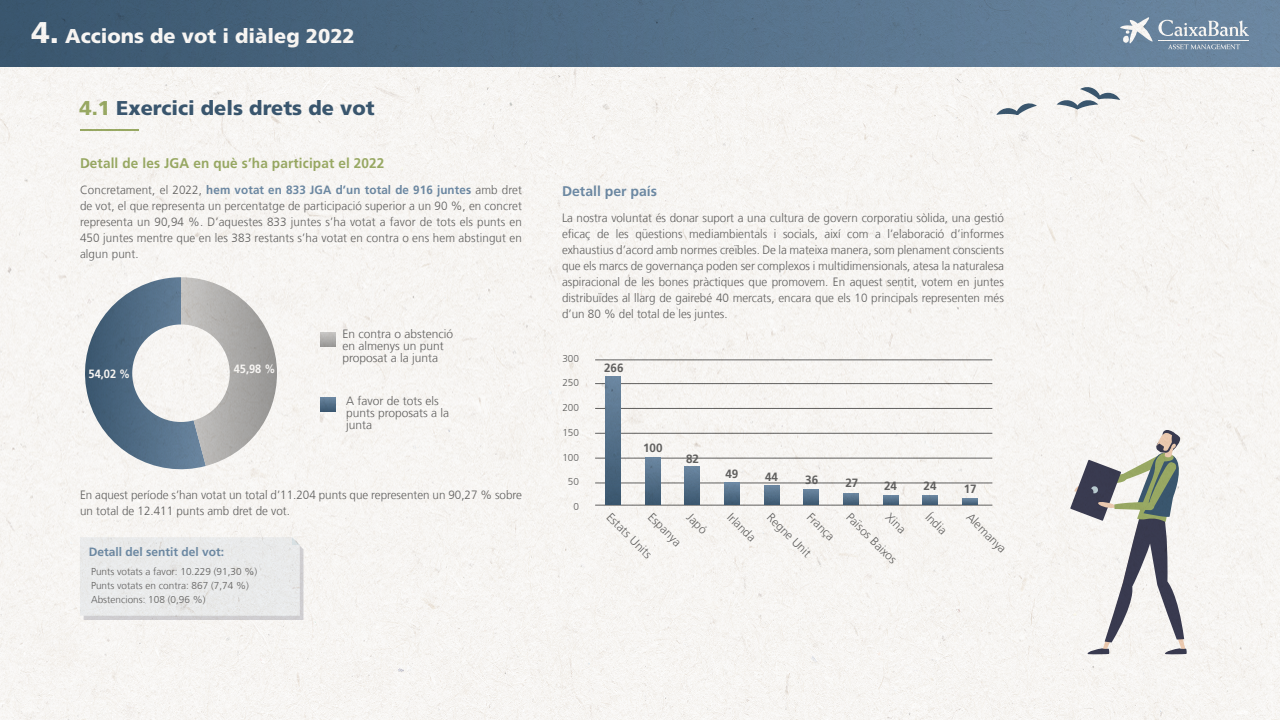
<style>
.page{position:relative;width:1280px;height:720px;background:#fff}
.page>*{position:absolute;margin:0;border:0;box-sizing:border-box;transform-origin:0 0}
.t1{font:900 20px "La Caixa Frutiger";color:#fff}
.t2{font:900 20px "La Caixa Frutiger";color:#3c5a74}
.t3{font:700 14px "La Caixa Frutiger";letter-spacing:.01em;color:#9daf68}
.t4{font:700 14px "La Caixa Frutiger";color:#708eab}
.t5{font:300 12px/16px "La Caixa Frutiger";color:#646464}
.t6{font:700 12px "La Caixa Frutiger";color:#646464}
.t7{font:700 12px "La Caixa Frutiger";color:#708eab}
.t8{font:700 12px "La Caixa Frutiger";color:#fff;scale:.92 1}
.t9{font:300 10px/14px "La Caixa Frutiger";color:#646464}
.s1{font-size:30px}
.s2{color:#9daf68}
.s3{font-weight:700;color:#708eab}
</style>
<div class="page">
<img style="left:0;top:0;width:1280px;height:720px">
<h1 class="t1" style="left:31px;top:24px;width:325px"><span class="s1">4.</span> Accions de vot i diàleg 2022</h1>
<h1 class="t2" style="left:80px;top:96px;width:297px"><span class="s2">4.1</span> Exercici dels drets de vot</h1>
<p class="t3" style="left:80px;top:155px;width:306px">Detall de les JGA en què s’ha participat el 2022</p>
<p class="t5" style="left:80px;top:182px;width:444px;text-align:justify">Concretament, el 2022, <span class="s3">hem votat en 833 JGA d’un total de 916 juntes</span> amb dret de vot, el que representa un percentatge de participació superior a un 90 %, en concret representa un 90,94 %. D’aquestes 833 juntes s’ha votat a favor de tots els punts en 450 juntes mentre que en les 383 restants s’ha votat en contra o ens hem abstingut en algun punt.</p>
<p class="t4" style="left:562px;top:183px;width:96px">Detall per país</p>
<p class="t5" style="left:562px;top:210px;width:444px;text-align:justify">La nostra voluntat és donar suport a una cultura de govern corporatiu sòlida, una gestió eficaç de les qüestions mediambientals i socials, així com a l’elaboració d’informes exhaustius d’acord amb normes creïbles. De la mateixa manera, som plenament conscients que els marcs de governança poden ser complexos i multidimensionals, atesa la naturalesa aspiracional de les bones pràctiques que promovem. En aquest sentit, votem en juntes distribuïdes al llarg de gairebé 40 mercats, encara que els 10 principals representen més d’un 80 % del total de les juntes.</p>
<p class="t5" style="left:343px;top:328px;width:112px;line-height:12px">En contra o abstenció en almenys un punt proposat a la junta</p>
<p class="t5" style="left:346px;top:395px;width:105px;line-height:12px">A favor de tots els punts proposats a la junta</p>
<p class="t9" style="left:562px;top:351px;width:18px">300</p>
<p class="t9" style="left:562px;top:376px;width:18px">250</p>
<p class="t9" style="left:562px;top:401px;width:18px">200</p>
<p class="t9" style="left:562px;top:425px;width:18px">150</p>
<p class="t9" style="left:562px;top:450px;width:18px">100</p>
<p class="t9" style="left:568px;top:475px;width:13px">50</p>
<p class="t9" style="left:574px;top:500px;width:7px">0</p>
<p class="t8" style="left:89px;top:367px;width:47px">54,02 %</p>
<p class="t8" style="left:234px;top:362px;width:47px">45,98 %</p>
<p class="t6" style="left:604px;top:361px;width:21px">266</p>
<p class="t6" style="left:643px;top:440px;width:21px">100</p>
<p class="t6" style="left:686px;top:451px;width:14px">82</p>
<p class="t6" style="left:725px;top:467px;width:14px">49</p>
<p class="t6" style="left:765px;top:469px;width:14px">44</p>
<p class="t6" style="left:805px;top:472px;width:14px">36</p>
<p class="t6" style="left:845px;top:476px;width:14px">27</p>
<p class="t6" style="left:884px;top:479px;width:14px">24</p>
<p class="t6" style="left:924px;top:479px;width:14px">24</p>
<p class="t6" style="left:964px;top:481px;width:14px">17</p>
<p class="t5" style="left:80px;top:487px;width:444px">En aquest període s’han votat un total d’11.204 punts que representen un 90,27 % sobre un total de 12.411 punts amb dret de vot.</p>
<p class="t5" style="left:893px;top:509px;width:24px;rotate:45deg">Xina</p>
<p class="t5" style="left:933px;top:509px;width:26px;rotate:45deg">Índia</p>
<p class="t5" style="left:974px;top:509px;width:52px;rotate:45deg">Alemanya</p>
<p class="t5" style="left:656px;top:509px;width:43px;rotate:45deg">Espanya</p>
<p class="t5" style="left:694px;top:509px;width:25px;rotate:45deg">Japó</p>
<p class="t5" style="left:735px;top:509px;width:36px;rotate:45deg">Irlanda</p>
<p class="t5" style="left:775px;top:509px;width:58px;rotate:45deg">Regne Unit</p>
<p class="t5" style="left:815px;top:509px;width:35px;rotate:45deg">França</p>
<p class="t5" style="left:854px;top:509px;width:68px;rotate:45deg">Països Baixos</p>
<p class="t5" style="left:614px;top:509px;width:60px;rotate:45deg">Estats Units</p>
<p class="t7" style="left:89px;top:545px;width:137px">Detall del sentit del vot:</p>
<p class="t9" style="left:91px;top:565px;width:168px">Punts votats a favor: 10.229 (91,30 %)<br>Punts votats en contra: 867 (7,74 %)<br>Abstencions: 108 (0,96 %)</p>
</div>
